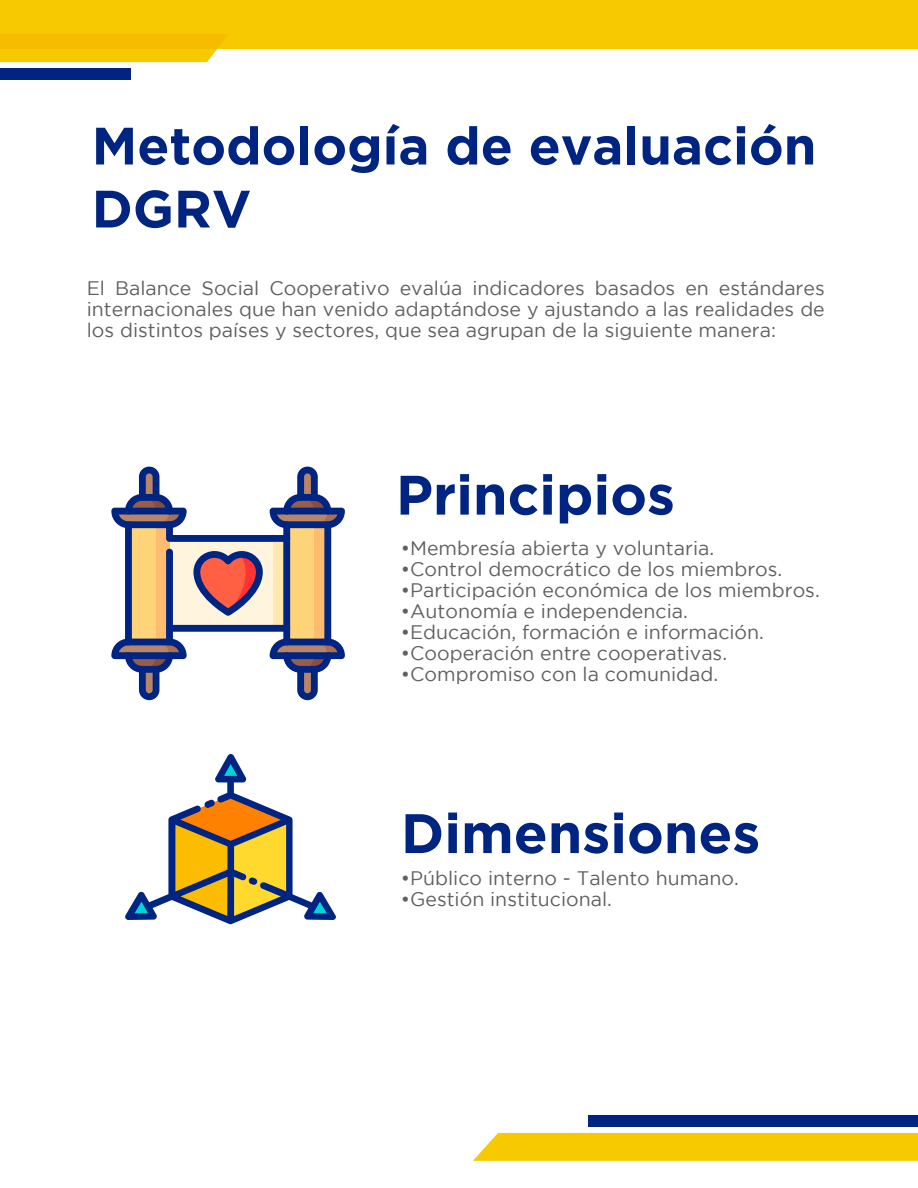
<style>
.page{position:relative;width:918px;height:1188px;background:#fff}
.page>*{position:absolute;margin:0;border:0;box-sizing:border-box;transform-origin:0 0}
.t1{font:700 55.5px "Gotham";color:#002481}
.t2{font:700 52.5px/63px "Gotham";color:#002481}
.t3{font:19.5px/21px "Gotham";color:#606060;text-align:justify}
</style>
<div class="page">
<div style="left:300px;top:518px;width:28px;height:131px;background:#ffbb6e"></div>
<div style="left:287px;top:518px;width:27px;height:131px;background:#ffd478"></div>
<div style="left:142px;top:518px;width:28px;height:131px;background:#ffbb6e"></div>
<div style="left:128px;top:518px;width:28px;height:131px;background:#ffd478"></div>
<div style="left:283px;top:521px;width:7px;height:124px;background:#002481;border-radius:3px"></div>
<div style="left:324px;top:521px;width:7px;height:124px;background:#002481;border-radius:3px"></div>
<svg style="left:111px;top:639px;width:76px;height:61px"></svg>
<svg style="left:270px;top:639px;width:75px;height:61px"></svg>
<div style="left:125px;top:521px;width:7px;height:124px;background:#002481;border-radius:3px"></div>
<div style="left:166px;top:549px;width:7px;height:96px;background:#002481;border-radius:3px"></div>
<svg style="left:111px;top:467px;width:234px;height:161px"></svg>
<div style="left:166px;top:625px;width:124px;height:7px;background:#002481;border-radius:3px"></div>
<svg style="left:125px;top:754px;width:211px;height:170px"></svg>
<div style="left:0;top:0;width:918px;height:48px;background:#f7c901"></div>
<svg style="left:0;top:34px;width:228px;height:28px"></svg>
<div style="left:0;top:68px;width:130px;height:11px;background:#002481"></div>
<div style="left:473px;top:1133px;width:445px;height:28px;background:#f7c901"></div>
<div style="left:588px;top:1116px;width:330px;height:11px;background:#002481"></div>
<h2 class="t2" style="left:92px;top:113px;width:726px">Metodología de evaluación<br>DGRV</h2>
<p class="t3" style="left:87px;top:277px;width:740px">El Balance Social Cooperativo evalúa indicadores basados en estándares internacionales que han venido adaptándose y ajustando a las realidades de los distintos países y sectores, que sea agrupan de la siguiente manera:</p>
<h1 class="t1" style="left:396px;top:463px;width:280px">Principios</h1>
<p class="t3" style="left:401px;top:538px;width:315px">•Membresía abierta y voluntaria.</p>
<p class="t3" style="left:401px;top:559px;width:383px">•Control democrático de los miembros.</p>
<p class="t3" style="left:401px;top:580px;width:420px">•Participación económica de los miembros.</p>
<p class="t3" style="left:401px;top:601px;width:289px">•Autonomía e independencia.</p>
<p class="t3" style="left:401px;top:622px;width:365px">•Educación, formación e información.</p>
<p class="t3" style="left:401px;top:643px;width:328px">•Cooperación entre cooperativas.</p>
<p class="t3" style="left:401px;top:664px;width:319px">•Compromiso con la comunidad.</p>
<h1 class="t1" style="left:401px;top:801px;width:361px">Dimensiones</h1>
<p class="t3" style="left:401px;top:867px;width:340px">•Público interno - Talento humano.</p>
<p class="t3" style="left:401px;top:888px;width:213px">•Gestión institucional.</p>
</div>
